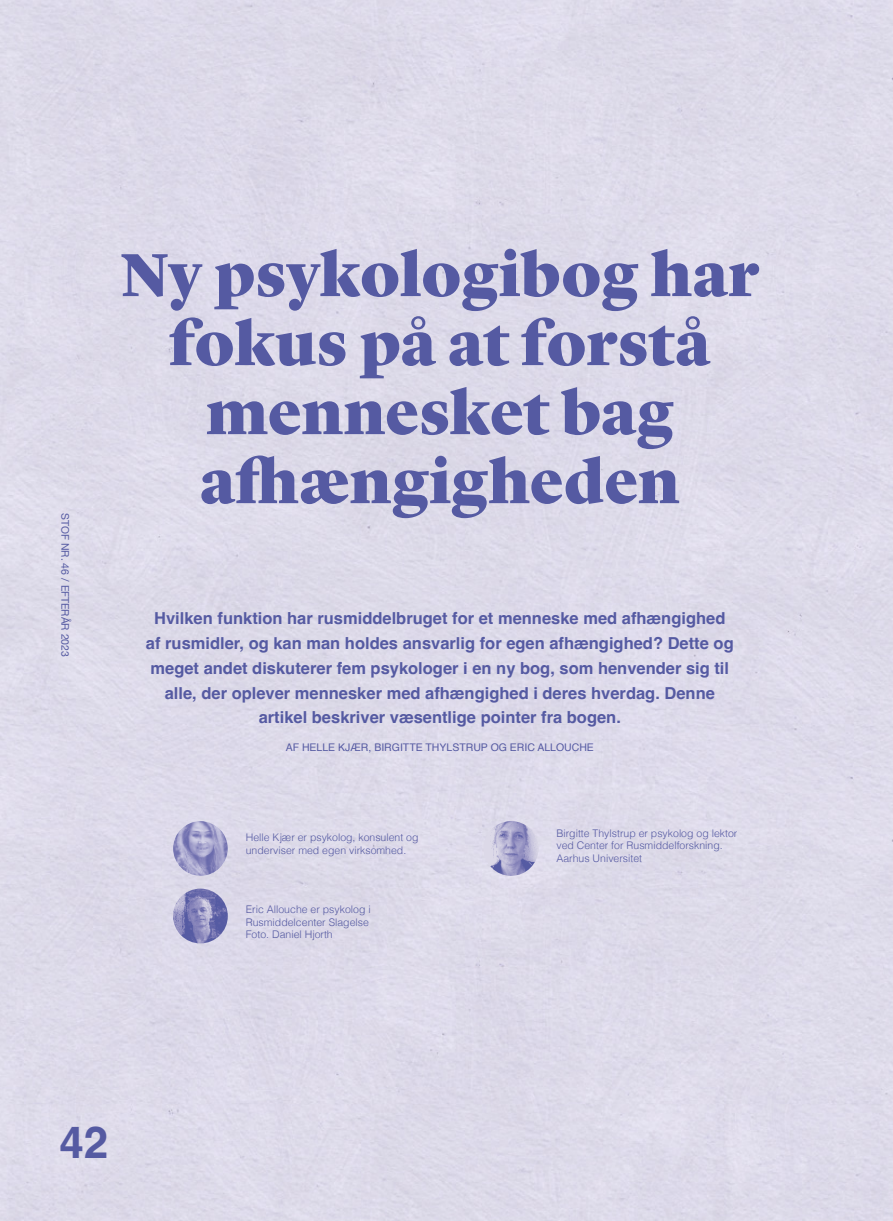
<style>
.page{position:relative;width:893px;height:1221px;background:#fff}
.page>*{position:absolute;margin:0;border:0;box-sizing:border-box;transform-origin:0 0}
.t1{font:900 63px/69px "Lyon Display";letter-spacing:.005em;color:#555aa2;text-align:center}
.t2{font:700 43.95px "Helvetica";color:#555aa2}
.t3{font:700 16.5px/24.8px "Helvetica";color:#555aa2;text-align:center}
.t4{font:300 10.5px/12.6px "Helvetica";color:#555aa2}
.t5{font:10.5px "Helvetica";color:#555aa2}
.t6{font:10.5px "Helvetica Neue";color:#555aa2}
</style>
<div class="page">
<div style="left:0;top:0;width:893px;height:1220px;background:#dddae9"></div>
<img style="left:173px;top:821px;width:55px;height:54px;border-radius:27px">
<img style="left:484px;top:821px;width:54px;height:54px;border-radius:27px">
<img style="left:173px;top:888px;width:55px;height:55px;border-radius:27px">
<p class="t6" style="left:73px;top:513px;width:145px;rotate:90deg">STOF NR. 46 / EFTERÅR 2023</p>
<h1 class="t1" style="left:121px;top:235px;width:638px">Ny psykologibog har fokus på at forstå mennesket bag afhængigheden</h1>
<p class="t3" style="left:146px;top:608px;width:589px">Hvilken funktion har rusmiddelbruget for et menneske med afhængighed af rusmidler, og kan man holdes ansvarlig for egen afhængighed? Dette og meget andet diskuterer fem psykologer i en ny bog, som henvender sig til alle, der oplever mennesker med afhængighed i deres hverdag. Denne artikel beskriver væsentlige pointer fra bogen.</p>
<p class="t5" style="left:286px;top:739px;width:310px">AF HELLE KJÆR, BIRGITTE THYLSTRUP OG ERIC ALLOUCHE</p>
<p class="t4" style="left:246px;top:830px;width:174px">Helle Kjær er psykolog, konsulent og underviser med egen virksomhed.</p>
<p class="t4" style="left:556px;top:825px;width:182px">Birgitte Thylstrup er psykolog og lektor ved Center for Rusmiddelforskning.<br>Aarhus Universitet</p>
<p class="t4" style="left:246px;top:902px;width:126px">Eric Allouche er psykolog i<br>Rusmiddelcenter Slagelse<br>Foto. Daniel Hjorth</p>
<h2 class="t2" style="left:60px;top:1115px;width:50px">42</h2>
</div>
